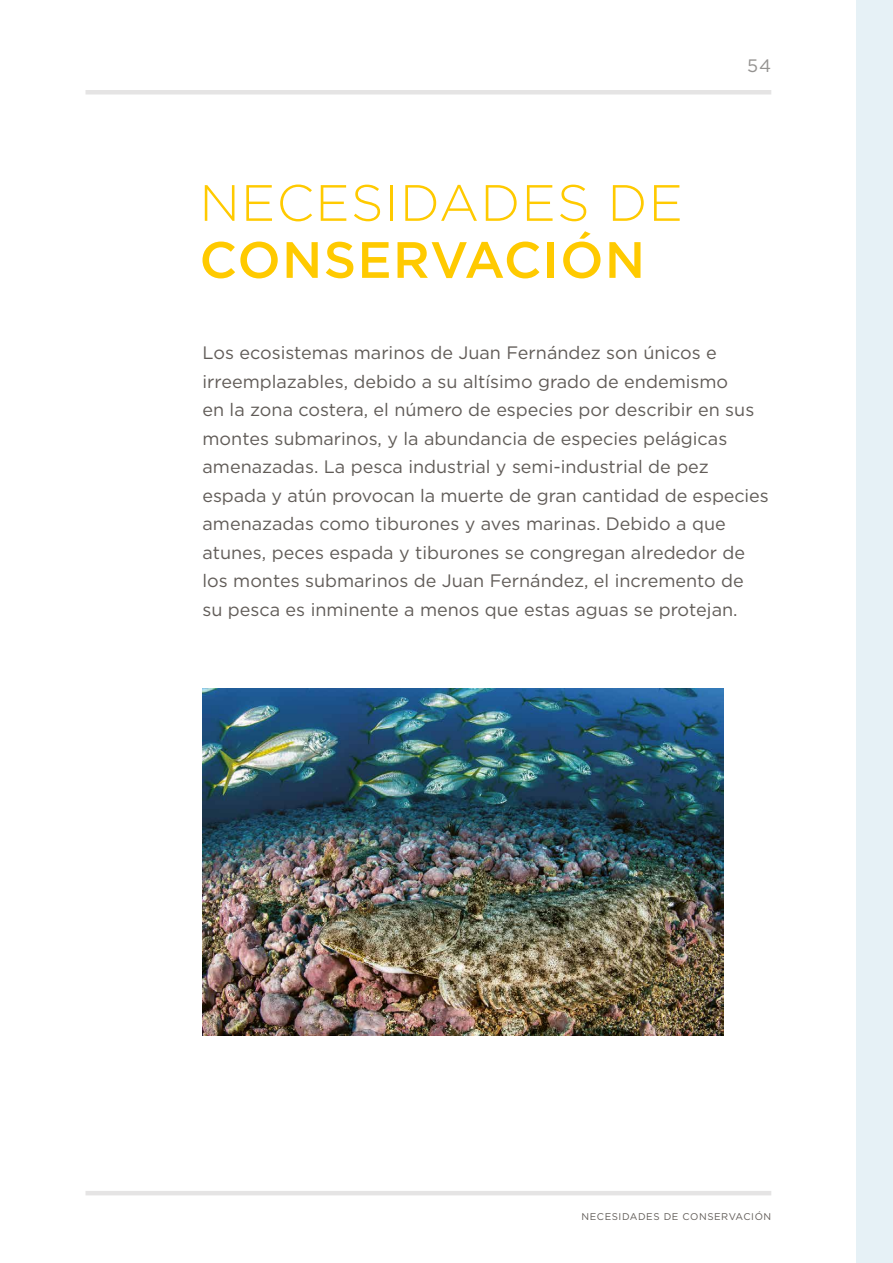
<style>
.page{position:relative;width:893px;height:1263px;background:#fff}
.page>*{position:absolute;margin:0;border:0;box-sizing:border-box;transform-origin:0 0}
.t1{font:300 51px "Gotham";letter-spacing:.025em;color:#ffca00}
.t2{font:500 51px "Gotham";letter-spacing:.025em;color:#ffca00}
.t3{font:18px/28.5px "Gotham";color:#615c58}
.t4{font:18px "Gotham";color:#949290}
.t5{font:9.75px "Gotham";letter-spacing:.06em;color:#615c58}
</style>
<div class="page">
<div style="left:857px;top:0;width:36px;height:1263px;background:#e6f1f6"></div>
<img style="left:202px;top:688px;width:522px;height:348px">
<div style="left:86px;top:90px;width:685px;height:5px;background:#e5e4e4"></div>
<hr style="left:86px;top:1191px;width:685px;height:4px;background:#e5e4e4">
<h1 class="t1" style="left:199px;top:171px;width:485px">NECESIDADES DE</h1>
<h1 class="t2" style="left:199px;top:226px;width:447px">CONSERVACIÓN</h1>
<p class="t4" style="left:747px;top:54px;width:26px">54</p>
<p class="t3" style="left:202px;top:338px;width:568px">Los ecosistemas marinos de Juan Fernández son únicos e irreemplazables, debido a su altísimo grado de endemismo<br>en la zona costera, el número de especies por describir en sus montes submarinos, y la abundancia de especies pelágicas amenazadas. La pesca industrial y semi-industrial de pez espada y atún provocan la muerte de gran cantidad de especies amenazadas como tiburones y aves marinas. Debido a que atunes, peces espada y tiburones se congregan alrededor de los montes submarinos de Juan Fernández, el incremento de<br>su pesca es inminente a menos que estas aguas se protejan.</p>
<p class="t5" style="left:581px;top:1210px;width:191px">NECESIDADES DE CONSERVACIÓN</p>
</div>
